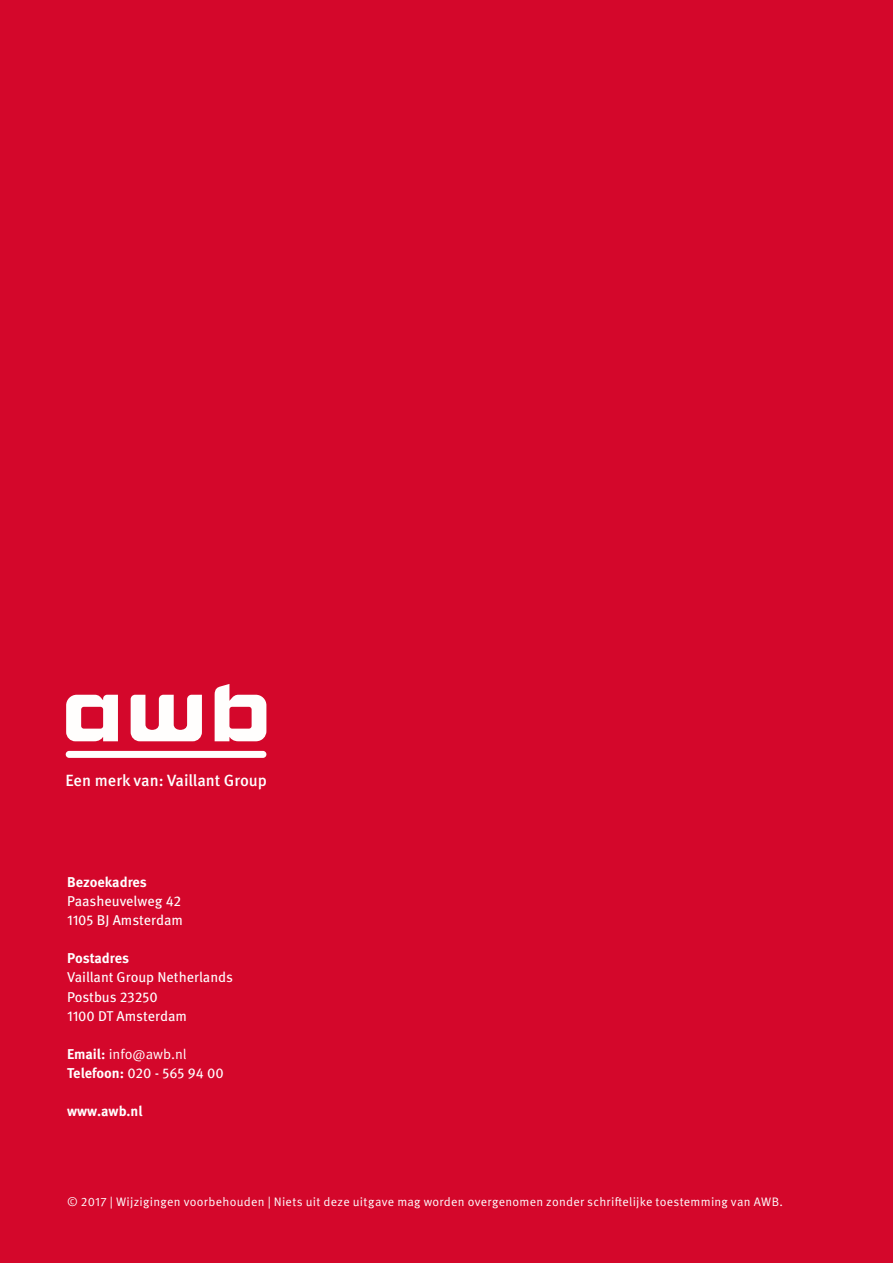
<style>
.page{position:relative;width:893px;height:1263px;background:#d4072b}
.page>*{position:absolute;margin:0;border:0;box-sizing:border-box;transform-origin:0 0}
.Body_copy__Meta_Book{font:500 16.2px "Meta Pro";color:#fff}
.Body_copy__Meta_Book-2{font:14.25px "Meta Pro";color:#fff}
.Body_copy__Meta_Book-3{font:700 14.25px "Meta Pro";letter-spacing:-.005em;color:#fff}
.Body_copy__Meta_Book-4{font:14.25px "Meta Pro Norm";color:#fff}
.Body_copy__Meta_Book-5{font:12.3px "Meta Pro Norm";letter-spacing:.02em;color:#fff}
.s1{font-family:"Meta Pro";font-weight:700}
.s2{font-weight:700}
</style>
<div class="page">
<div style="left:66px;top:751px;width:200px;height:7px;background:#fffefd;border-radius:3px"></div>
<svg style="left:131px;top:695px;width:71px;height:46px"></svg>
<svg style="left:215px;top:684px;width:51px;height:57px"></svg>
<svg style="left:66px;top:695px;width:52px;height:46px"></svg>
<p class="Body_copy__Meta_Book" style="left:66px;top:768px;width:203px">Een merk van: Vaillant Group</p>
<p class="Body_copy__Meta_Book-3" style="left:67px;top:871px;width:81px">Bezoekadres</p>
<p class="Body_copy__Meta_Book-2" style="left:67px;top:890px;width:116px">Paasheuvelweg 42</p>
<p class="Body_copy__Meta_Book-2" style="left:67px;top:909px;width:118px">1105 BJ Amsterdam</p>
<p class="Body_copy__Meta_Book-3" style="left:67px;top:947px;width:64px">Postadres</p>
<p class="Body_copy__Meta_Book-2" style="left:67px;top:966px;width:168px">Vaillant Group Netherlands</p>
<p class="Body_copy__Meta_Book-2" style="left:67px;top:986px;width:92px">Postbus 23250</p>
<p class="Body_copy__Meta_Book-2" style="left:67px;top:1005px;width:121px">1100 DT Amsterdam</p>
<p class="Body_copy__Meta_Book-4" style="left:67px;top:1043px;width:121px"><span class="s1">Email:</span> info@awb.nl</p>
<p class="Body_copy__Meta_Book-2" style="left:67px;top:1062px;width:158px"><span class="s2">Telefoon:</span> 020 - 565 94 00</p>
<p class="Body_copy__Meta_Book-3" style="left:67px;top:1100px;width:77px">www.awb.nl</p>
<p class="Body_copy__Meta_Book-5" style="left:67px;top:1192px;width:717px">© 2017 | Wijzigingen voorbehouden | Niets uit deze uitgave mag worden overgenomen zonder schriftelijke toestemming van AWB.</p>
</div>
